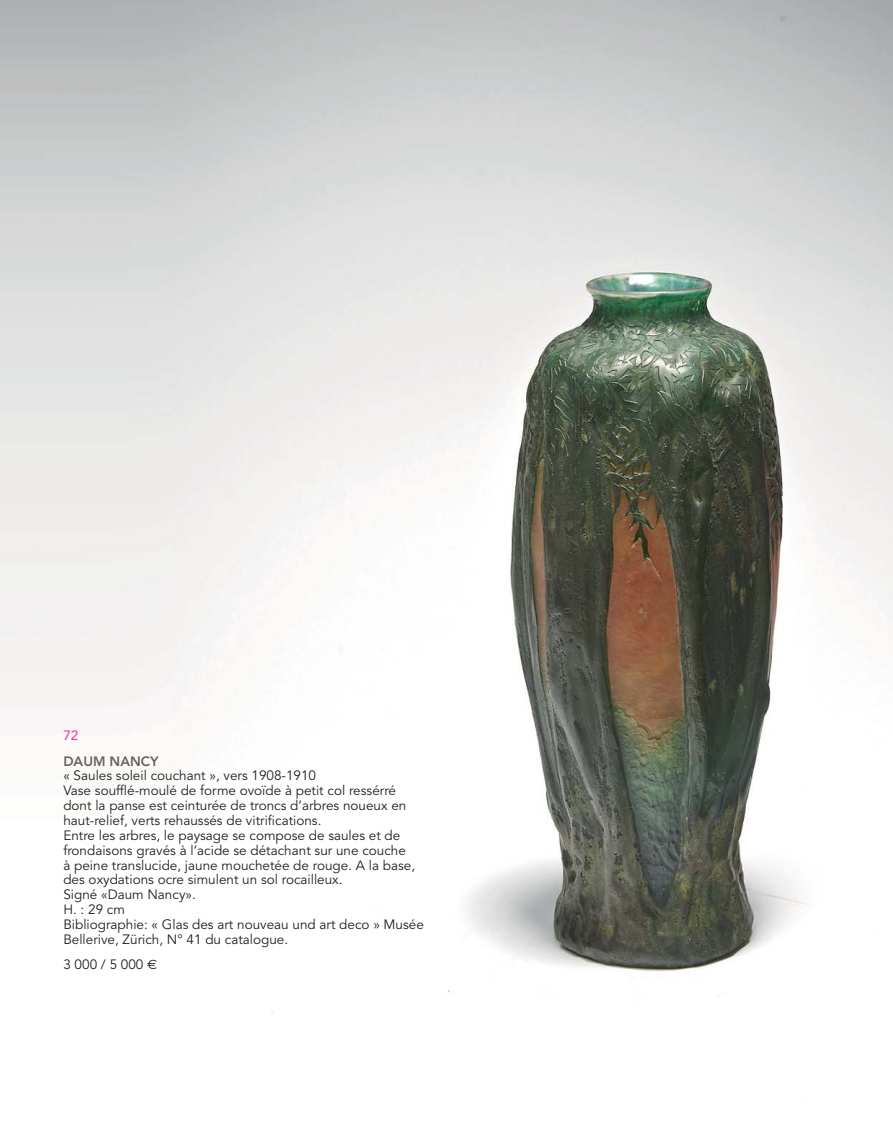
<style>
.page{position:relative;width:893px;height:1146px;background:#fff}
.page>*{position:absolute;margin:0;border:0;box-sizing:border-box;transform-origin:0 0}
.t1{font:13.5px/14.9px "Avenir LT Std";color:#231f20}
.t2{font:800 13.5px "Avenir LT Std";color:#636466}
.t3{font:500 13.5px "Avenir LT Std";color:#ee4799}
.s1{font-family:"Euro Sans"}
</style>
<div class="page">
<img style="left:0;top:0;width:892px;height:1014px">
<p class="t3" style="left:63px;top:729px;width:17px">72</p>
<p class="t2" style="left:63px;top:755px;width:97px">DAUM NANCY</p>
<p class="t1" style="left:63px;top:769px;width:362px">« Saules soleil couchant », vers 1908-1910<br>Vase soufflé-moulé de forme ovoïde à petit col ressérré dont la panse est ceinturée de troncs d’arbres noueux en haut-relief, verts rehaussés de vitrifications.<br>Entre les arbres, le paysage se compose de saules et de frondaisons gravés à l’acide se détachant sur une couche<br>à peine translucide, jaune mouchetée de rouge. A la base, des oxydations ocre simulent un sol rocailleux.<br>Signé «Daum Nancy».<br>H. : 29 cm<br>Bibliographie: « Glas des art nouveau und art deco » Musée Bellerive, Zürich, N° 41 du catalogue.</p>
<p class="t1" style="left:63px;top:958px;width:95px">3 000 / 5 000 <span class="s1">€</span></p>
</div>
